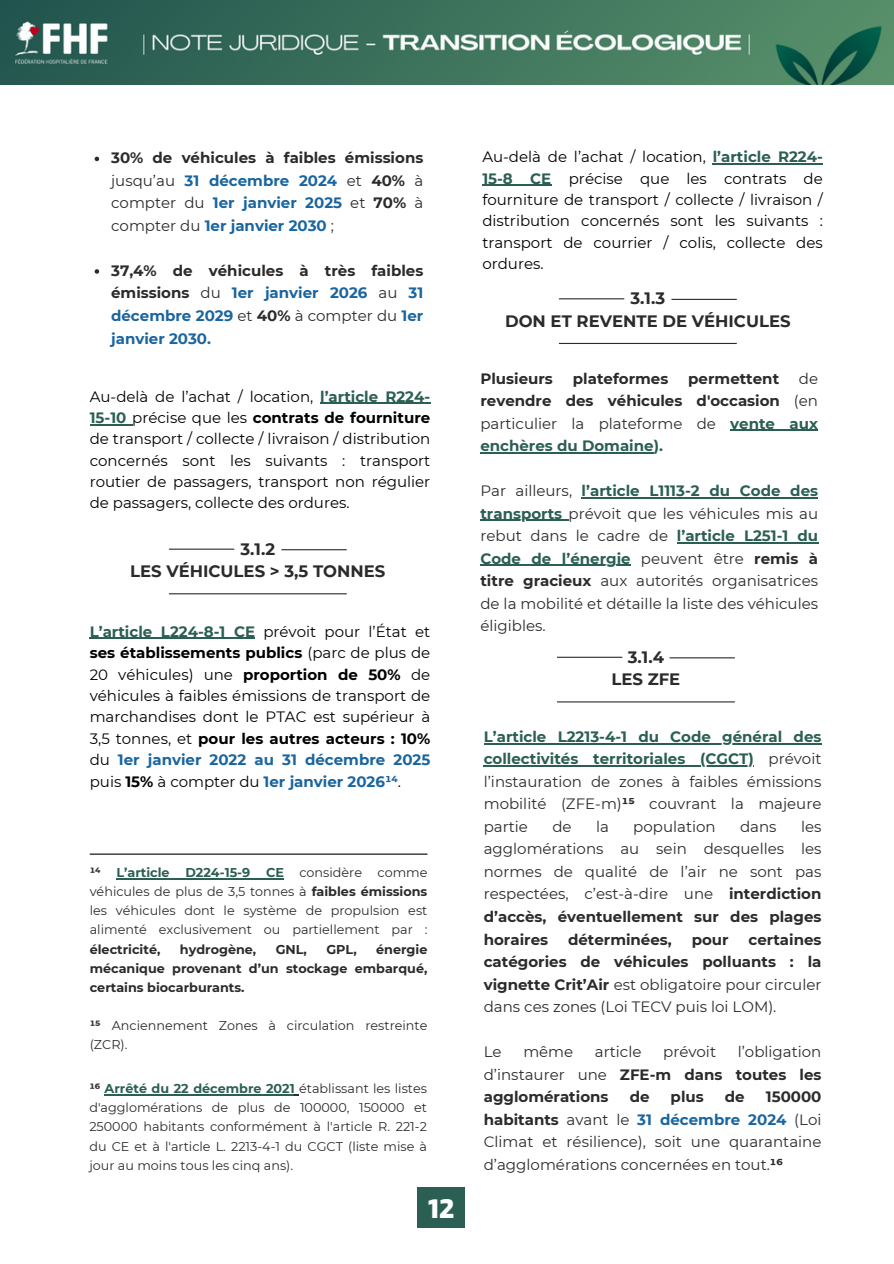
<style>
.page{position:relative;width:894px;height:1264px;background:#fff}
.page>*{position:absolute;margin:0;border:0;box-sizing:border-box;transform-origin:0 0}
.t1{font:700 27.6px "Thicker";color:#fff}
.t2{font:700 16.5px/22.5px "Montserrat";color:#2b2b2b;text-align:center}
.t3{font:15px/22.5px "Montserrat";color:#2b2b2b;text-align:justify}
.t4{font:15px/21.3px "Montserrat";color:#000;text-align:justify}
.t5{font:700 15px/22.5px "Montserrat";color:#2b2b2b;text-align:justify}
.t6{font:700 15px/22.5px "Montserrat";color:#1a659f}
.t7{font:700 15px "Montserrat";color:#2b5f53}
.t8{font:12.75px/19.2px "Montserrat";color:#2b2b2b}
.t9{font:700 12.75px/19.2px "Montserrat";color:#2b2b2b;text-align:justify}
.s1{color:#2b2b2b}
.s2{font-weight:400;color:#2b2b2b}
.s3{font-weight:700;color:#2b5f53}
.s4{font-weight:700}
.s5{font-weight:700;color:#1a659f}
.s6{font-weight:400}
</style>
<div class="page">
<hr style="left:320px;top:402px;width:110px;height:2px;background:#2b5f53">
<hr style="left:90px;top:424px;width:42px;height:1px;background:#2b5f53">
<hr style="left:90px;top:638px;width:165px;height:1px;background:#2b5f53">
<div style="left:417px;top:1187px;width:48px;height:40px;background:#2b5f53"></div>
<hr style="left:90px;top:853px;width:337px;height:1px;background:#000">
<hr style="left:116px;top:878px;width:168px;height:1px;background:#2b5f53">
<hr style="left:169px;top:548px;width:65px;height:1px;background:#2b2b2b">
<hr style="left:281px;top:549px;width:65px;height:1px;background:#2b2b2b">
<hr style="left:169px;top:593px;width:177px;height:1px;background:#2b2b2b">
<hr style="left:712px;top:163px;width:110px;height:1px;background:#2b5f53">
<hr style="left:482px;top:185px;width:69px;height:1px;background:#2b5f53">
<hr style="left:558px;top:298px;width:66px;height:1px;background:#2b2b2b">
<hr style="left:671px;top:299px;width:65px;height:1px;background:#2b2b2b">
<hr style="left:558px;top:343px;width:178px;height:1px;background:#2b2b2b">
<hr style="left:730px;top:430px;width:87px;height:1px;background:#2b5f53">
<hr style="left:480px;top:452px;width:173px;height:1px;background:#2b5f53">
<hr style="left:581px;top:497px;width:236px;height:1px;background:#2b5f53">
<hr style="left:480px;top:520px;width:88px;height:1px;background:#2b5f53">
<hr style="left:676px;top:542px;width:141px;height:1px;background:#2b5f53">
<hr style="left:480px;top:565px;width:150px;height:1px;background:#2b5f53">
<hr style="left:557px;top:656px;width:65px;height:2px;background:#2b2b2b">
<hr style="left:669px;top:657px;width:65px;height:1px;background:#2b2b2b">
<hr style="left:557px;top:701px;width:177px;height:1px;background:#2b2b2b">
<hr style="left:483px;top:743px;width:338px;height:1px;background:#2b5f53">
<hr style="left:483px;top:765px;width:270px;height:1px;background:#2b5f53">
<img style="left:0;top:1px;width:893px;height:84px">
<svg style="left:95px;top:157px;width:4px;height:4px"></svg>
<svg style="left:95px;top:269px;width:4px;height:5px"></svg>
<hr style="left:105px;top:1094px;width:190px;height:1px;background:#2b5f53">
<p class="t6" style="left:111px;top:147px;width:313px"><span class="s1">30% de véhicules à faibles émissions </span><span class="s2">jusqu’au</span> 31 décembre 2024 <span class="s2">et</span> <span class="s1">40%</span> <span class="s2">à compter du</span> 1er janvier 2025 <span class="s2">et</span> <span class="s1">70%</span> <span class="s2">à compter du</span> 1er janvier 2030 <span class="s2">;</span></p>
<p class="t5" style="left:111px;top:259px;width:194px">37,4% de véhicules à</p>
<p class="t6" style="left:111px;top:259px;width:313px;text-align:justify;text-indent:214px"><span class="s1">très faibles émissions</span> <span class="s2">du</span> 1er janvier 2026 <span class="s2">au</span> 31 décembre 2029 <span class="s2">et</span> <span class="s1">40%</span> <span class="s2">à compter du</span> 1er janvier 2030.</p>
<p class="t4" style="left:90px;top:385px;width:342px">Au-delà de l’achat / location, <span class="s3">l’article R224- 15-10</span> précise que les <span class="s4">contrats de fourniture </span>de transport / collecte / livraison / distribution concernés sont les suivants : transport routier de passagers, transport non régulier de passagers, collecte des ordures.</p>
<h1 class="t2" style="left:130px;top:537px;width:257px">3.1.2<br>LES VÉHICULES &gt; 3,5 TONNES</h1>
<p class="t4" style="left:90px;top:620px;width:342px;text-align:left"><span class="s3">L’article L224-8-1 CE</span> prévoit pour l’État et <span class="s4">ses établissements publics</span> (parc de plus de 20 vé hicules) une <span class="s4">proportion de 50%</span> de véhicules à faibles émissions de transport de marchandises dont le PTAC est supérieur à 3,5 tonnes, et <span class="s4">pour les autres acteurs : 10% </span>du <span class="s5">1er janvier 2022 au 31 décembre 2025 </span>puis <span class="s4">15%</span> à compter du <span class="s5">1er janvier 2026¹⁴</span>.</p>
<h2 class="t8" style="left:90px;top:862px;width:339px;text-align:justify"><span class="s4">¹⁴</span> <span class="s3">L’article D224-15-9 CE</span> considère comme véhicules de plus de 3,5 tonnes à <span class="s4">faibles émissions </span>les véhicules dont le système de propulsion est alimenté</h2>
<h2 class="t8" style="left:90px;top:920px;width:339px;text-indent:69px">exclusivement ou partiellement par : <span class="s4">é lectricité,</span></h2>
<h2 class="t9" style="left:90px;top:939px;width:339px;text-indent:286px">énergie mécanique provenant d’un stockage embarqué, certains biocarburants.</h2>
<h2 class="t8" style="left:90px;top:1015px;width:339px"><span class="s4">¹⁵</span> Anciennement Zones à circulation restreinte (ZCR).</h2>
<h2 class="t9" style="left:180px;top:939px;width:78px">hydrogè ne,</h2>
<h2 class="t9" style="left:276px;top:939px;width:33px">GNL,</h2>
<h2 class="t9" style="left:326px;top:939px;width:32px">GPL,</h2>
<p class="t8" style="left:89px;top:1078px;width:339px"><span class="s4">¹⁶</span> <span class="s3">Arrêté du 22 décembre 2021</span> établissant les listes d'agglomérations de plus de 100000, 150000 et 250000 habitants conformément à l'article R. 221-2 du CE et à l'article L. 2213-4-1 du CGCT (liste mise à jour au moins tous les cinq ans).</p>
<p class="t1" style="left:428px;top:1193px;width:27px">12</p>
<p class="t4" style="left:482px;top:146px;width:342px">Au-delà de l’achat / location, <span class="s3">l’article R224- 15-8 CE</span> précise que les contrats de fourniture de transport / collecte / livraison / distribution concernés sont les suivants : transport de courrier / colis, collecte des ordures.</p>
<p class="t2" style="left:505px;top:287px;width:287px">3.1.3<br>DON ET REVENTE DE VÉHICULES</p>
<p class="t5" style="left:480px;top:367px;width:74px">Plusieurs</p>
<p class="t5" style="left:572px;top:367px;width:97px">plateformes</p>
<p class="t5" style="left:688px;top:367px;width:92px">permettent</p>
<p class="t3" style="left:480px;top:367px;width:339px;text-indent:318px">de <span class="s4">revendre des véhicules d'occasion</span> (en particulier la plateforme de <span class="s3">vente aux enchères du Domaine).</span></p>
<p class="t7" style="left:480px;top:481px;width:339px"><span class="s2">Par ailleurs,</span> l’article L1113-2 du Code des</p>
<p class="t3" style="left:480px;top:502px;width:339px"><span class="s3">transports</span> prévoit que les véhicules mis au rebut dans le cadre de <span class="s3">l’article L251-1 du</span></p>
<p class="t3" style="left:480px;top:547px;width:339px"><span class="s3">Code de l’énergie</span> peuvent être <span class="s4">remis à titre gracieux</span> aux autorités organisatrices de la mobilité et détaille la liste des véhicules éligibles.</p>
<p class="t2" style="left:611px;top:645px;width:70px">3.1.4<br>LES ZFE</p>
<p class="t7" style="left:483px;top:727px;width:339px">L’article L2213-4-1 du Code général des</p>
<h2 class="t3" style="left:483px;top:747px;width:339px"><span class="s3">collectivités territoriales (CGCT)</span> prévoit l’instauration de zones à faibles émissions mobilité</h2>
<h2 class="t3" style="left:561px;top:792px;width:262px">(ZFE-m)<span class="s4">¹⁵</span> couvrant la majeure</h2>
<h2 class="t3" style="left:483px;top:815px;width:339px;text-indent:317px">les agglomérations au sein desquelles les normes de qualité de l’air ne sont pas respectées, c’est-à -dire une <span class="s4">interdiction d’accès, éventuellement sur des plages horaires</span></h2>
<h2 class="t3" style="left:483px;top:815px;width:46px">partie</h2>
<h2 class="t3" style="left:552px;top:815px;width:21px">de</h2>
<h2 class="t3" style="left:596px;top:815px;width:14px">la</h2>
<h2 class="t3" style="left:633px;top:815px;width:84px">population</h2>
<h2 class="t3" style="left:740px;top:815px;width:38px">dans</h2>
<h2 class="t5" style="left:483px;top:927px;width:339px;text-indent:265px">certaines catégories de véhicules polluants : la vignette Crit’Air <span class="s6">est obligatoire pour circuler dans ces zones (Loi TECV puis loi LOM).</span></h2>
<h2 class="t3" style="left:483px;top:1040px;width:19px">Le</h2>
<h2 class="t3" style="left:523px;top:1040px;width:51px">même</h2>
<h2 class="t3" style="left:594px;top:1040px;width:48px">article</h2>
<h2 class="t3" style="left:663px;top:1040px;width:54px">prévoit</h2>
<h2 class="t3" style="left:737px;top:1040px;width:85px">l’obligation</h2>
<h1 class="t5" style="left:483px;top:1062px;width:339px"><span class="s6">d’instaurer une</span> ZFE-m dans toutes les agglomérations</h1>
<h2 class="t5" style="left:568px;top:927px;width:105px">déterminées,</h2>
<h2 class="t5" style="left:691px;top:927px;width:38px">pour</h2>
<h1 class="t5" style="left:629px;top:1085px;width:21px">de</h1>
<h1 class="t5" style="left:670px;top:1085px;width:35px">plus</h1>
<h1 class="t5" style="left:724px;top:1085px;width:21px">de</h1>
<h1 class="t3" style="left:483px;top:1085px;width:339px;text-indent:282px"><span class="s4">150000 habitants</span> avant le <span class="s5">31 décembre 2024</span> (Loi Climat et résilience), soit une quarantaine d’agglomérations concernées en tout.<span class="s4">¹⁶</span></h1>
</div>
